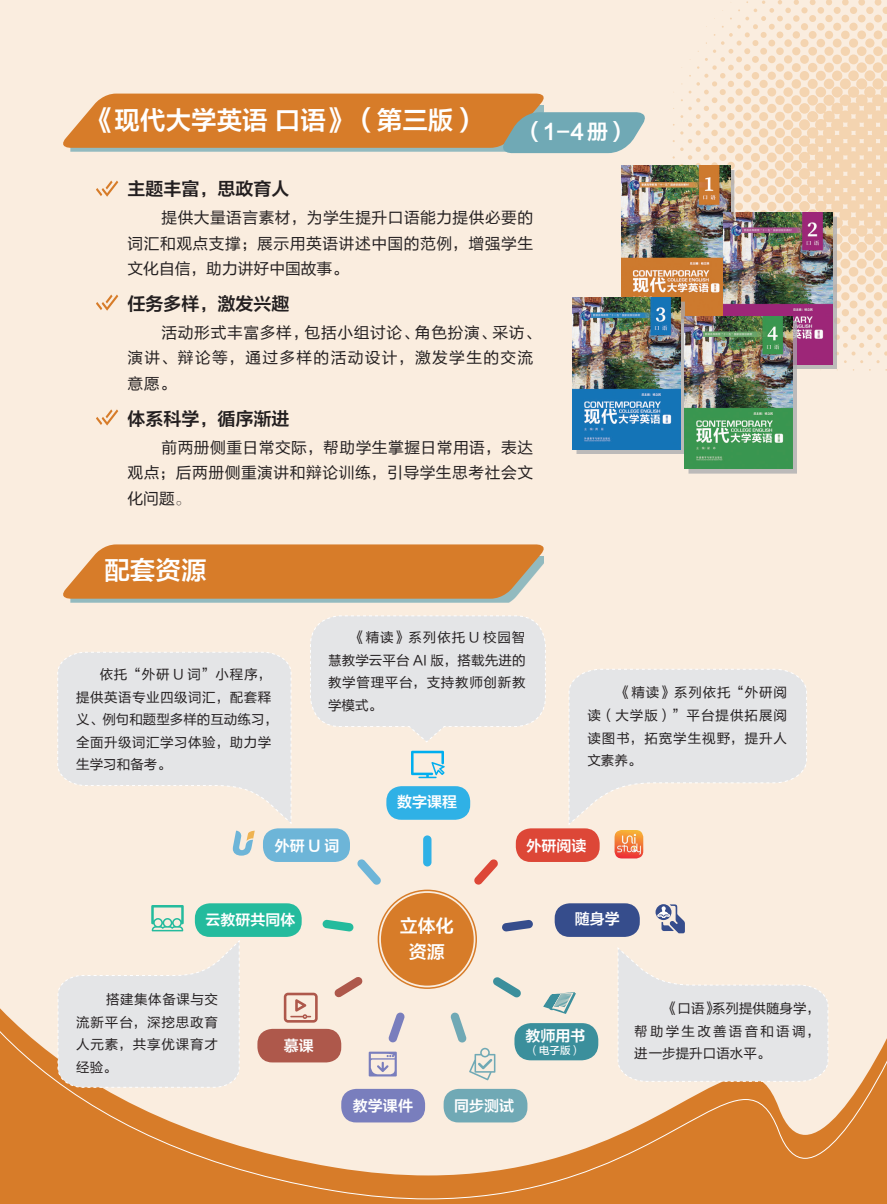
<style>
.page{position:relative;width:887px;height:1204px;background:#fff}
.page>*{position:absolute;margin:0;border:0;box-sizing:border-box;transform-origin:0 0}
.t1{font:25.5px "FZLTZCHK GBK1 0";color:#fff}
.t2{font:21px "FZLTZCHK GBK1 0";color:#fff}
.t3{font:18px "FZLTZCHK GBK1 0";color:#231f20}
.t4{font:18px/25.5px "FZLTZCHK GBK1 0";color:#fff;text-align:center}
.t5{font:15.75px/25.7px "FZLTHK GBK1 0";letter-spacing:.035em;color:#231f20;text-align:justify}
.t6{font:15.75px/25.7px "FZLTHK GBK1 0";letter-spacing:.06em;color:#231f20}
.t7{font:15px "FZLTZCHK GBK1 0";color:#fff}
.t8{font:13.5px/22.5px "FZLTHK GBK1 0";letter-spacing:.04em;color:#231f20;text-align:justify}
.t9{font:10.5px "FZLTZHUNHK GBK1 0";color:#fff}
.s1{font-family:"FZS3 JW GB1 0";font-size:16.5px}
</style>
<div class="page">
<div style="left:0;top:0;width:886px;height:1204px;background:#faeddf"></div>
<div style="left:71px;top:556px;width:472px;height:46px;background:#70a9b5;opacity:.75"></div>
<svg style="left:63px;top:544px;width:481px;height:54px;background:#d88437"></svg>
<svg style="left:63px;top:94px;width:582px;height:59px;background:#c89259"></svg>
<img style="left:621px;top:166px;width:59px;height:132px">
<div style="left:576px;top:302px;width:108px;height:152px;background:#a8a9ad;opacity:.75"></div>
<img style="left:572px;top:298px;width:108px;height:152px">
<div style="left:688px;top:321px;width:108px;height:152px;background:#a8a9ad;opacity:.75"></div>
<img style="left:684px;top:363px;width:108px;height:106px">
<svg style="left:96px;top:180px;width:22px;height:17px"></svg>
<svg style="left:96px;top:294px;width:22px;height:17px"></svg>
<svg style="left:96px;top:409px;width:22px;height:16px"></svg>
<svg style="left:0;top:884px;width:886px;height:320px"></svg>
<div style="left:423px;top:835px;width:8px;height:31px;background:#2fb1e6;border-radius:4px"></div>
<svg style="left:388px;top:1012px;width:17px;height:31px"></svg>
<svg style="left:357px;top:859px;width:24px;height:25px"></svg>
<svg style="left:322px;top:919px;width:31px;height:12px"></svg>
<svg style="left:334px;top:976px;width:29px;height:21px"></svg>
<svg style="left:492px;top:976px;width:29px;height:21px"></svg>
<svg style="left:501px;top:919px;width:32px;height:12px"></svg>
<svg style="left:474px;top:859px;width:24px;height:25px"></svg>
<div style="left:386px;top:786px;width:84px;height:33px;background:#2fb1e6;border-radius:15px"></div>
<div style="left:514px;top:1023px;width:84px;height:37px;background:#3b8f9c;border-radius:16px"></div>
<div style="left:554px;top:903px;width:85px;height:34px;background:#364d8c;border-radius:15px"></div>
<div style="left:341px;top:1088px;width:84px;height:34px;background:#797ebd;border-radius:15px"></div>
<div style="left:443px;top:1088px;width:84px;height:34px;background:#70a9b5;border-radius:15px"></div>
<svg style="left:617px;top:946px;width:211px;height:136px"></svg>
<svg style="left:411px;top:750px;width:33px;height:28px"></svg>
<div style="left:257px;top:1028px;width:84px;height:34px;background:#ae584b;border-radius:15px"></div>
<svg style="left:284px;top:992px;width:33px;height:30px"></svg>
<svg style="left:568px;top:669px;width:239px;height:156px"></svg>
<div style="left:195px;top:903px;width:106px;height:34px;background:#24bb9d;border-radius:15px"></div>
<svg style="left:57px;top:939px;width:183px;height:149px"></svg>
<svg style="left:151px;top:905px;width:33px;height:26px"></svg>
<svg style="left:450px;top:1012px;width:45px;height:68px"></svg>
<div style="left:377px;top:889px;width:100px;height:100px;border:2px solid #d77c29;border-radius:50%"></div>
<svg style="left:368px;top:1051px;width:28px;height:25px"></svg>
<svg style="left:543px;top:992px;width:33px;height:22px"></svg>
<div style="left:515px;top:828px;width:84px;height:34px;background:#dd4737;border-radius:15px"></div>
<img style="left:614px;top:830px;width:29px;height:28px">
<svg style="left:655px;top:904px;width:29px;height:29px"></svg>
<div style="left:263px;top:828px;width:87px;height:34px;background:#6db5d8;border-radius:15px"></div>
<svg style="left:57px;top:652px;width:235px;height:203px"></svg>
<svg style="left:310px;top:615px;width:236px;height:127px;background:#e7e6e6"></svg>
<img style="left:680px;top:0;width:207px;height:363px">
<h1 class="t1" style="left:89px;top:106px;width:391px">《现代大学英语 口语》（第三版）</h1>
<h2 class="t2" style="left:522px;top:120px;width:108px">（1-4册）</h2>
<h3 class="t3" style="left:127px;top:179px;width:164px">主题丰富，思政育人</h3>
<p class="t5" style="left:127px;top:205px;width:407px;text-indent:34px">提供大量语言素材，为学生提升口语能力提供必要的词汇和观点支撑；展示用英语讲述中国的范例，增强学生文化自信，助力讲好中国故事。</p>
<h3 class="t3" style="left:127px;top:294px;width:164px">任务多样，激发兴趣</h3>
<p class="t6" style="left:127px;top:320px;width:415px;text-indent:34px">活动形式丰富多样，包括小组讨论、角色扮演、采访、演讲、辩论等，通过多样的活动设计，激发学生的交流意愿。</p>
<h3 class="t3" style="left:127px;top:409px;width:164px">体系科学，循序渐进</h3>
<p class="t5" style="left:127px;top:435px;width:407px;text-indent:34px">前两册侧重日常交际，帮助学生掌握日常用语，表达观点；后两册侧重演讲和辩论训练，引导学生思考社会文化问题<span class="s1">。</span></p>
<h1 class="t1" style="left:104px;top:556px;width:103px">配套资源</h1>
<p class="t8" style="left:76px;top:663px;width:203px;text-align:left;text-indent:23px">依托“外研 U 词”小程序，提供英语专业四级词汇，配套释义、例句和题型多样的互动练习，全面升级词汇学习体验，助力学生学习和备考。</p>
<p class="t8" style="left:328px;top:626px;width:199px;text-indent:23px">《精读》系列依托 U 校园智慧教学云平台 AI 版，搭载先进的教学管理平台，支持教师创新教学模式。</p>
<p class="t7" style="left:397px;top:794px;width:61px">数字课程</p>
<p class="t8" style="left:587px;top:682px;width:201px;text-indent:30px">《精读》系列依托“外研阅读（大学版）”平台提供拓展阅读图书，拓宽学生视野，提升人文素养。</p>
<p class="t7" style="left:274px;top:837px;width:66px">外研U词</p>
<p class="t7" style="left:526px;top:837px;width:61px">外研阅读</p>
<p class="t7" style="left:205px;top:911px;width:91px">云教研共同体</p>
<p class="t8" style="left:76px;top:989px;width:143px;text-indent:30px">搭建集体备课与交流新平台，深挖思政育人元素，共享优课育才经验。</p>
<p class="t7" style="left:284px;top:1038px;width:31px">慕课</p>
<h3 class="t4" style="left:399px;top:914px;width:55px">立体化资源</h3>
<p class="t7" style="left:574px;top:911px;width:46px">随身学</p>
<p class="t7" style="left:525px;top:1028px;width:61px">教师用书</p>
<p class="t9" style="left:528px;top:1045px;width:54px">（电子版）</p>
<p class="t7" style="left:353px;top:1098px;width:61px">教学课件</p>
<p class="t7" style="left:454px;top:1098px;width:61px">同步测试</p>
<p class="t8" style="left:634px;top:997px;width:187px;text-indent:30px">《口语》系列提供随身学，帮助学生改善语音和语调，进一步提升口语水平。</p>
</div>
